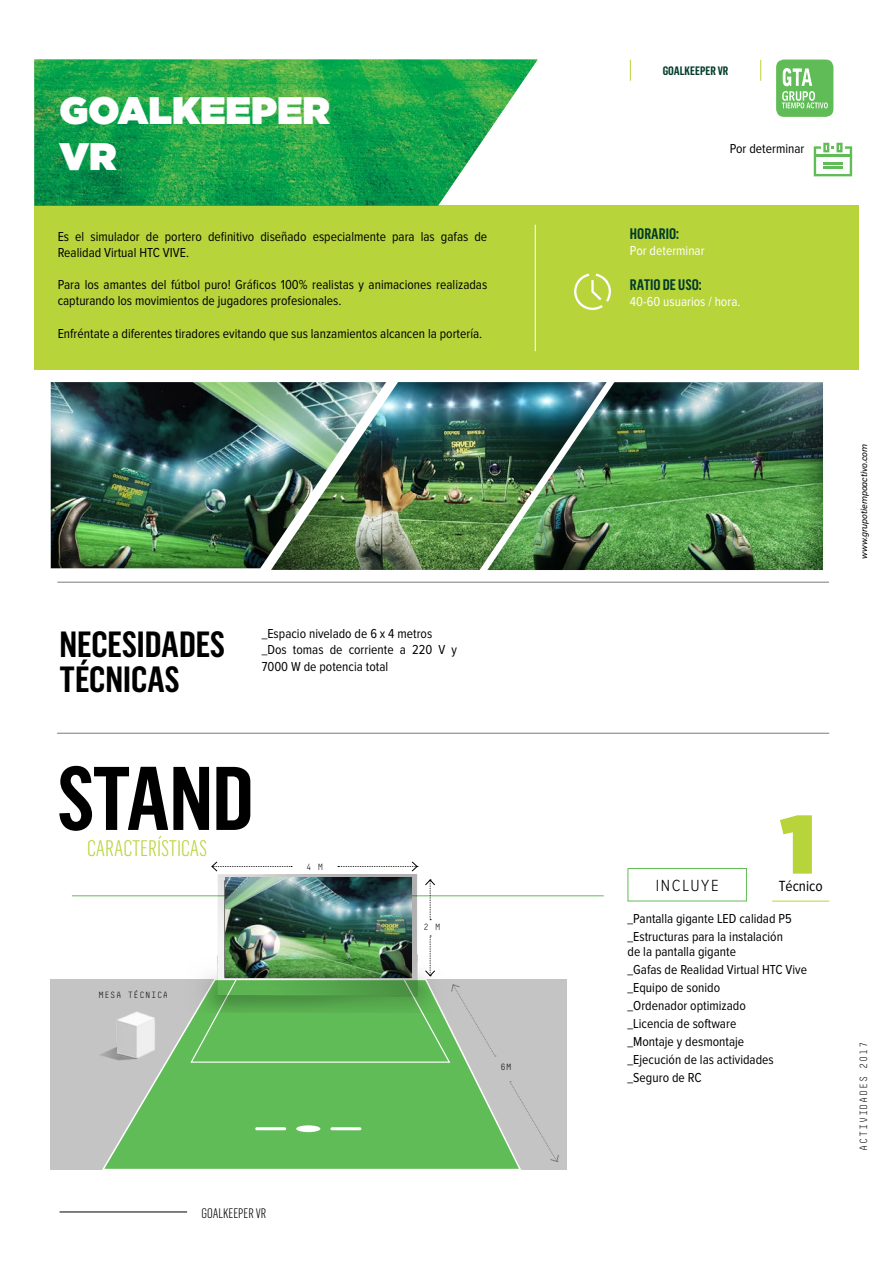
<style>
.page{position:relative;width:893px;height:1263px;background:#fff}
.page>*{position:absolute;margin:0;border:0;box-sizing:border-box;transform-origin:0 0}
.t1{font:600 88.35px "Flama Condensed";letter-spacing:-.02em;color:#000}
.t2{font:900 82.8px "Gotham";color:#b7d43b}
.t3{font:900 38.4px/46px "Gotham";color:#fff}
.t4{font:600 35.85px/34.5px "Flama Condensed";color:#000}
.t5{font:300 22.05px "Flama Condensed";color:#b7d43b}
.t6{font:300 16.8px "Proxima Nova Cond";letter-spacing:.1em;color:#000}
.t7{font:15.3px "Proxima Nova Cond";color:#000}
.t8{font:600 15px "Flama Condensed";color:#023c2b}
.t9{font:13.5px/18px "Proxima Nova Cond";color:#000}
.t10{font:13.5px "Proxima Nova Cond";color:#fff}
.t11{font:300 13.5px "Flama Condensed";color:#000}
.t12{font:600 12px "Flama Condensed";color:#023c2b}
.t13{font:300 10.5px "Decima Mono Pro";letter-spacing:.05em;color:#000}
.t14{font:italic 9px "Flama Basic";color:#000}
.t15{font:300 9px "Decima Mono Pro";letter-spacing:.05em;color:#000}
</style>
<div class="page">
<img style="left:34px;top:60px;width:504px;height:145px">
<div style="left:34px;top:205px;width:825px;height:165px;background:#b7d43b"></div>
<svg style="left:574px;top:274px;width:37px;height:36px"></svg>
<hr style="left:535px;top:225px;width:1px;height:126px;background:#fff">
<div style="left:776px;top:60px;width:57px;height:57px;background:#60bc56;border-radius:8px"></div>
<svg style="left:782px;top:68px;width:46px;height:40px"></svg>
<hr style="left:60px;top:1211px;width:127px;height:1px;background:#000">
<svg style="left:630px;top:60px;width:1px;height:21px"></svg>
<svg style="left:760px;top:60px;width:1px;height:21px"></svg>
<hr style="left:57px;top:582px;width:772px;height:1px;background:#7e7979">
<hr style="left:772px;top:901px;width:57px;height:1px;background:#b7d43b">
<hr style="left:57px;top:733px;width:772px;height:1px;background:#7e7979">
<div style="left:628px;top:868px;width:119px;height:33px;border:1px solid #60bc56"></div>
<svg style="left:814px;top:143px;width:38px;height:33px"></svg>
<hr style="left:815px;top:155px;width:36px;height:2px;background:#60bc56">
<img style="left:51px;top:382px;width:220px;height:186px">
<img style="left:271px;top:382px;width:216px;height:188px">
<img style="left:487px;top:382px;width:336px;height:188px">
<div style="left:50px;top:979px;width:517px;height:190px;background:#c4c4c4"></div>
<svg style="left:100px;top:1022px;width:423px;height:148px"></svg>
<hr style="left:72px;top:895px;width:532px;height:1px;background:#60bc56">
<div style="left:296px;top:1125px;width:24px;height:7px;background:#fff;border-radius:50%"></div>
<hr style="left:257px;top:1127px;width:28px;height:3px;background:#fff">
<hr style="left:332px;top:1127px;width:28px;height:3px;background:#fff">
<img style="left:182px;top:875px;width:274px;height:61px">
<img style="left:225px;top:877px;width:186px;height:59px">
<img style="left:100px;top:1011px;width:60px;height:52px">
<svg style="left:510px;top:1081px;width:49px;height:81px"></svg>
<svg style="left:189px;top:936px;width:307px;height:127px"></svg>
<svg style="left:338px;top:861px;width:80px;height:11px"></svg>
<svg style="left:211px;top:861px;width:81px;height:11px"></svg>
<svg style="left:425px;top:879px;width:10px;height:41px"></svg>
<h3 class="t3" style="left:60px;top:87px;width:272px">GOALKEEPER<br>VR</h3>
<p class="t9" style="left:58px;top:229px;width:431px;line-height:16.2px">Es el simulador de portero definitivo diseñado especialmente para las gafas de<br>Realidad Virtual HTC VIVE.</p>
<p class="t9" style="left:58px;top:277px;width:431px;line-height:16.2px">Para los amantes del fútbol puro! Gráficos 100% realistas y animaciones realizadas capturando los movimientos de jugadores profesionales.</p>
<p class="t9" style="left:58px;top:325px;width:426px">Enfréntate a diferentes tiradores evitando que sus lanzamientos alcancen la portería.</p>
<h3 class="t4" style="left:60px;top:626px;width:167px">NECESIDADES<br>TÉCNICAS</h3>
<p class="t9" style="left:262px;top:626px;width:197px;line-height:16.2px">_Espacio nivelado de 6 x 4 metros _Dos tomas de corriente a 220 V y<br>7000 W de potencia total</p>
<h1 class="t1" style="left:57px;top:743px;width:198px">STAND</h1>
<h3 class="t5" style="left:87px;top:834px;width:121px">CARACTERÍSTICAS</h3>
<p class="t15" style="left:99px;top:990px;width:71px">MESA TÉCNICA</p>
<p class="t15" style="left:306px;top:861px;width:19px">4 M</p>
<p class="t15" style="left:424px;top:922px;width:19px">2 M</p>
<p class="t15" style="left:500px;top:1062px;width:13px">6M</p>
<p class="t11" style="left:202px;top:1205px;width:66px">GOALKEEPER VR</p>
<p class="t12" style="left:663px;top:63px;width:67px">GOALKEEPER VR</p>
<p class="t9" style="left:730px;top:140px;width:76px">Por determinar</p>
<p class="t8" style="left:630px;top:224px;width:51px">HORARIO:</p>
<p class="t10" style="left:630px;top:244px;width:76px">Por determinar</p>
<p class="t8" style="left:630px;top:275px;width:73px">RATIO DE USO:</p>
<p class="t10" style="left:630px;top:295px;width:112px">40-60 usuarios / hora.</p>
<p class="t14" style="left:858px;top:559px;width:116px;rotate:-90deg">www.grupotiempoactivo.com</p>
<h2 class="t2" style="left:781px;top:785px;width:36px">1</h2>
<p class="t7" style="left:779px;top:878px;width:45px">Técnico</p>
<p class="t6" style="left:656px;top:878px;width:64px">INCLUYE</p>
<p class="t9" style="left:628px;top:910px;width:166px">_Pantalla gigante LED calidad P5 _Estructuras para la instalación</p>
<p class="t9" style="left:628px;top:943px;width:181px">de la pantalla gigante<br>_Gafas de Realidad Virtual HTC Vive _Equipo de sonido<br>_Ordenador optimizado<br>_Licencia de software<br>_Montaje y desmontaje<br>_Ejecución de las actividades _Seguro de RC</p>
<p class="t13" style="left:858px;top:1150px;width:110px;rotate:-90deg">ACTIVIDADES 2017</p>
</div>
